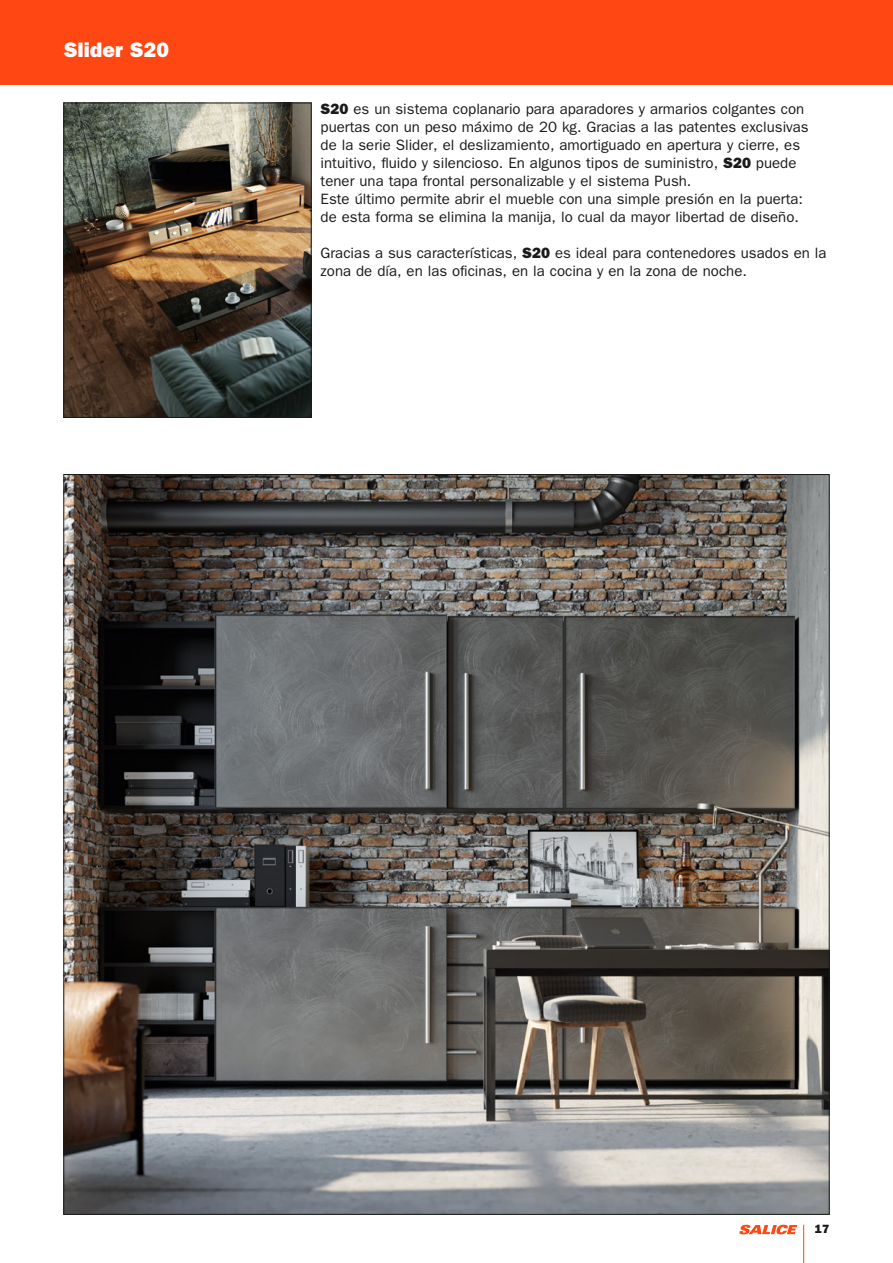
<style>
.page{position:relative;width:893px;height:1263px;background:#fff}
.page>*{position:absolute;margin:0;border:0;box-sizing:border-box;transform-origin:0 0}
.t1{font:21px "ITC Franklin Gothic Std Hvy";color:#fff}
.t2{font:15px/18px "ITC Franklin Gothic Std";color:#1a1a18}
.t3{font:12px "ITC Franklin Gothic Std Hvy";color:#1a1a18}
.s1{font-family:"ITC Franklin Gothic Std Hvy"}
</style>
<div class="page">
<hr style="left:0;top:0;width:1px;height:1263px;background:#ff4713">
<div style="left:0;top:0;width:893px;height:85px;background:#ff4713"></div>
<img style="left:65px;top:476px;width:763px;height:737px">
<img style="left:65px;top:105px;width:245px;height:311px">
<div style="left:63px;top:103px;width:249px;height:315px;border:1px solid #1a1a18"></div>
<hr style="left:803px;top:1225px;width:1px;height:38px;background:#ff4713">
<svg style="left:739px;top:1225px;width:58px;height:9px"></svg>
<h1 class="t1" style="left:64px;top:37px;width:107px">Slider S20</h1>
<p class="t2" style="left:321px;top:100px;width:490px"><span class="s1">S20</span> es un sistema coplanario para aparadores y armarios colgantes con puertas con un peso máximo de 20 kg. Gracias a las patentes exclusivas de la serie Slider, el deslizamiento, amortiguado en apertura y cierre, es intuitivo, fluido y silencioso. En algunos tipos de suministro, <span class="s1">S20</span> puede tener una tapa frontal personalizable y el sistema Push.<br>Este último permite abrir el mueble con una simple presión en la puerta: de esta forma se elimina la manija, lo cual da mayor libertad de diseño.</p>
<p class="t2" style="left:321px;top:244px;width:507px">Gracias a sus características, <span class="s1">S20</span> es ideal para contenedores usados en la zona de día, en las oficinas, en la cocina y en la zona de noche.</p>
<p class="t3" style="left:815px;top:1222px;width:16px">17</p>
</div>
